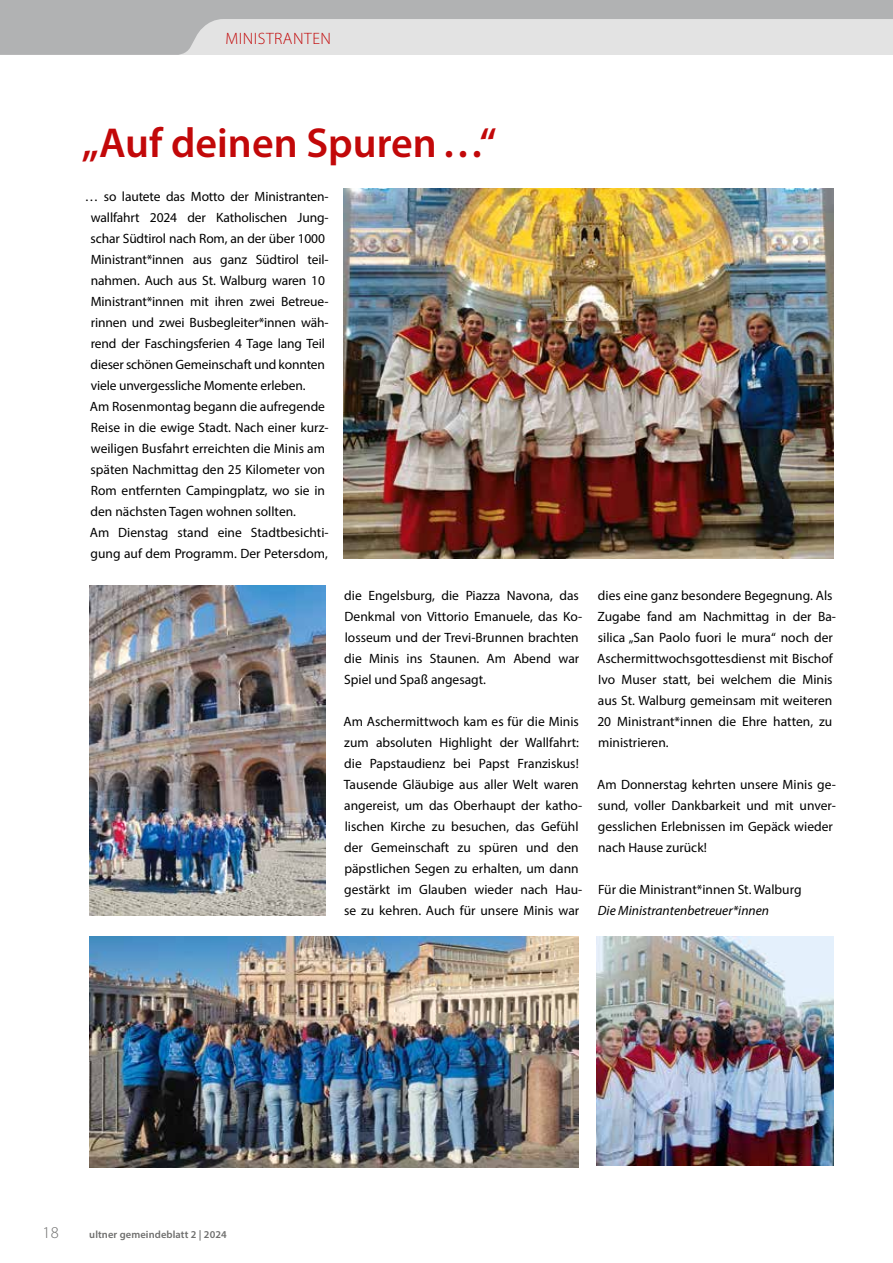
<style>
.page{position:relative;width:893px;height:1263px;background:#fff}
.page>*{position:absolute;margin:0;border:0;box-sizing:border-box;transform-origin:0 0}
.t1{font:600 42px "Myriad Pro";color:#c20809}
.t2{font:300 16.5px "Myriad Pro";letter-spacing:.03em;color:#c20809}
.t3{font:300 16.5px "Myriad Pro";color:#6f6f6e}
.t4{font:13.5px/21px "Myriad Pro";color:#000}
.t5{font:italic 13.5px "Myriad Pro";color:#000}
.t6{font:600 10.5px "Myriad Pro";letter-spacing:.01em;color:#6f6f6e}
</style>
<div class="page">
<svg style="left:0;top:0;width:893px;height:55px;background:#cacacb"></svg>
<img style="left:343px;top:189px;width:490px;height:369px">
<img style="left:89px;top:936px;width:490px;height:231px">
<img style="left:89px;top:585px;width:237px;height:330px">
<img style="left:597px;top:936px;width:236px;height:229px">
<p class="t2" style="left:226px;top:29px;width:107px">MINISTRANTEN</p>
<h1 class="t1" style="left:82px;top:116px;width:416px">„Auf deinen Spuren…“</h1>
<p class="t4" style="left:90px;top:186px;width:240px;text-indent:-5px">… so lautete das Motto der Ministranten&shy;wallfahrt 2024 der Katholischen Jung&shy;schar Südtirol nach Rom, an der über 1000<br>Ministrant*innen aus ganz Südtirol teil&shy;nahmen. Auch aus St. Walburg waren 10<br>Ministrant*innen mit ihren zwei Betreue&shy;rinnen und zwei Busbegleiter*innen wäh&shy;rend der Faschingsferien 4 Tage lang Teil dieser schönen Gemeinschaft und konnten viele unvergessliche Momente erleben.<br>Am Rosenmontag begann die aufregende Reise in die ewige Stadt. Nach einer kurz&shy;weiligen Busfahrt erreichten die Minis am späten Nachmittag den 25 Kilometer von Rom entfernten Campingplatz, wo sie in den nächsten Tagen wohnen sollten.<br>Am Dienstag stand eine Stadtbesichti&shy;gung auf dem Programm. Der Petersdom,</p>
<p class="t4" style="left:344px;top:585px;width:240px">die Engelsburg, die Piazza Navona, das Denkmal von Vittorio Emanuele, das Ko&shy;losseum und der Trevi-Brunnen brachten die Minis ins Staunen. Am Abend war Spiel und Spaß angesagt.</p>
<p class="t4" style="left:344px;top:711px;width:240px">Am Aschermittwoch kam es für die Minis zum absoluten Highlight der Wallfahrt: die Papstaudienz bei Papst Franziskus!<br>Tausende Gläubige aus aller Welt waren angereist, um das Oberhaupt der katho&shy;lischen Kirche zu besuchen, das Gefühl der Gemeinschaft zu spüren und den päpstlichen Segen zu erhalten, um dann gestärkt im Glauben wieder nach Hau&shy;se zu kehren. Auch für unsere Minis war</p>
<p class="t4" style="left:597px;top:585px;width:240px">dies eine ganz besondere Begegnung. Als Zugabe fand am Nachmittag in der Ba&shy;silica „San Paolo fuori le mura“ noch der Aschermittwochsgottesdienst mit Bischof Ivo Muser statt, bei welchem die Minis aus St. Walburg gemeinsam mit weiteren 20 Ministrant*innen die Ehre hatten, zu ministrieren.</p>
<p class="t4" style="left:597px;top:774px;width:240px">Am Donnerstag kehrten unsere Minis ge&shy;sund, voller Dankbarkeit und mit unver&shy;gesslichen Erlebnissen im Gepäck wieder nach Hause zurück!</p>
<p class="t4" style="left:598px;top:879px;width:205px">Für die Ministrant*innen St. Walburg</p>
<p class="t5" style="left:598px;top:902px;width:173px">Die Ministrantenbetreuer*innen</p>
<p class="t3" style="left:43px;top:1224px;width:18px">18</p>
<p class="t6" style="left:89px;top:1227px;width:139px">ultner gemeindeblatt 2 | 2024</p>
</div>
